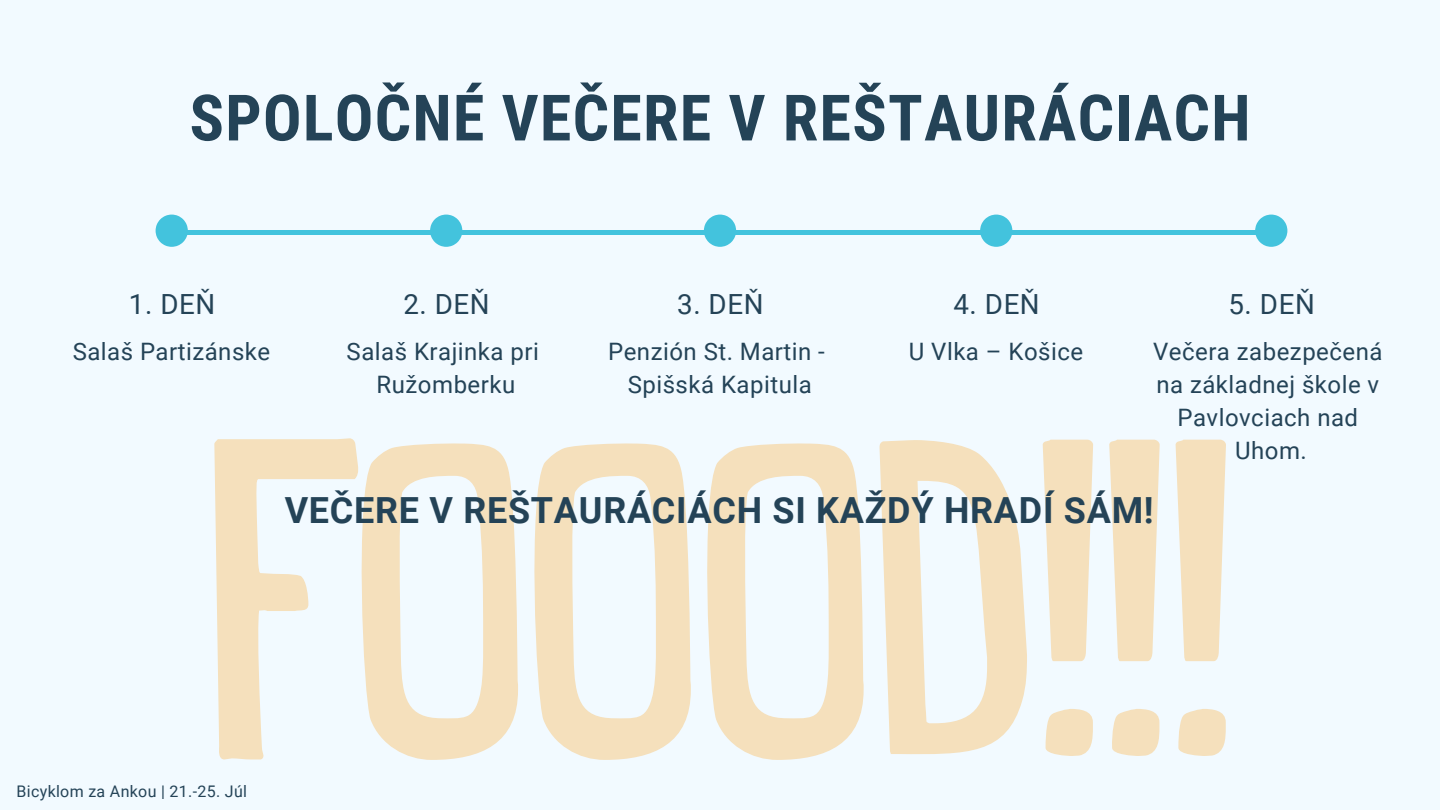
<style>
.page{position:relative;width:1440px;height:810px;background:#f2faff}
.page>*{position:absolute;margin:0;border:0;box-sizing:border-box;transform-origin:0 0}
.t1{font:700 64px "Roboto Condensed";letter-spacing:.02em;color:#244357}
.t2{font:700 36px "Roboto";letter-spacing:.02em;color:#244357}
.t3{font:27.8px "Roboto";letter-spacing:.02em;color:#244357}
.t4{font:24px/33px "Roboto";letter-spacing:.02em;color:#244357;text-align:center}
.t5{font:16px "Roboto";letter-spacing:.02em;color:#244357}
</style>
<div class="page">
<svg style="left:214px;top:438px;width:141px;height:321px"></svg>
<svg style="left:355px;top:443px;width:163px;height:317px;fill:#f4e2c2"></svg>
<svg style="left:534px;top:443px;width:157px;height:317px;fill:#f5e0bc"></svg>
<svg style="left:707px;top:443px;width:157px;height:317px;fill:#f5e0bc"></svg>
<svg style="left:880px;top:440px;width:147px;height:315px"></svg>
<svg style="left:1043px;top:440px;width:50px;height:316px"></svg>
<svg style="left:1109px;top:440px;width:51px;height:316px"></svg>
<svg style="left:1176px;top:440px;width:50px;height:316px"></svg>
<svg style="left:156px;top:215px;width:32px;height:32px"></svg>
<svg style="left:430px;top:215px;width:32px;height:32px"></svg>
<svg style="left:704px;top:215px;width:32px;height:32px"></svg>
<svg style="left:980px;top:215px;width:32px;height:32px"></svg>
<svg style="left:1255px;top:215px;width:32px;height:32px"></svg>
<hr style="left:172px;top:230px;width:1098px;height:4px;background:#43c3dd">
<h1 class="t1" style="left:189px;top:81px;width:1063px">SPOLOČNÉ VEČERE V REŠTAURÁCIACH</h1>
<p class="t3" style="left:129px;top:288px;width:88px">1. DEŇ</p>
<p class="t4" style="left:73px;top:336px;width:199px">Salaš Partizánske</p>
<p class="t3" style="left:403px;top:288px;width:88px">2. DEŇ</p>
<p class="t4" style="left:347px;top:336px;width:194px">Salaš Krajinka pri<br>Ružomberku</p>
<p class="t3" style="left:677px;top:288px;width:88px">3. DEŇ</p>
<p class="t4" style="left:608px;top:336px;width:218px">Penzión St. Martin -<br>Spišská Kapitula</p>
<p class="t3" style="left:953px;top:288px;width:88px">4. DEŇ</p>
<p class="t4" style="left:909px;top:336px;width:176px">U Vlka – Košice</p>
<p class="t3" style="left:1229px;top:288px;width:88px">5. DEŇ</p>
<p class="t4" style="left:1153px;top:336px;width:231px">Večera zabezpečená na základnej škole v<br>Pavlovciach nad<br>Uhom.</p>
<h2 class="t2" style="left:285px;top:489px;width:870px">VEČERE V REŠTAURÁCIÁCH SI KAŽDÝ HRADÍ SÁM!</h2>
<p class="t5" style="left:17px;top:783px;width:232px">Bicyklom za Ankou | 21.-25. Júl</p>
</div>
